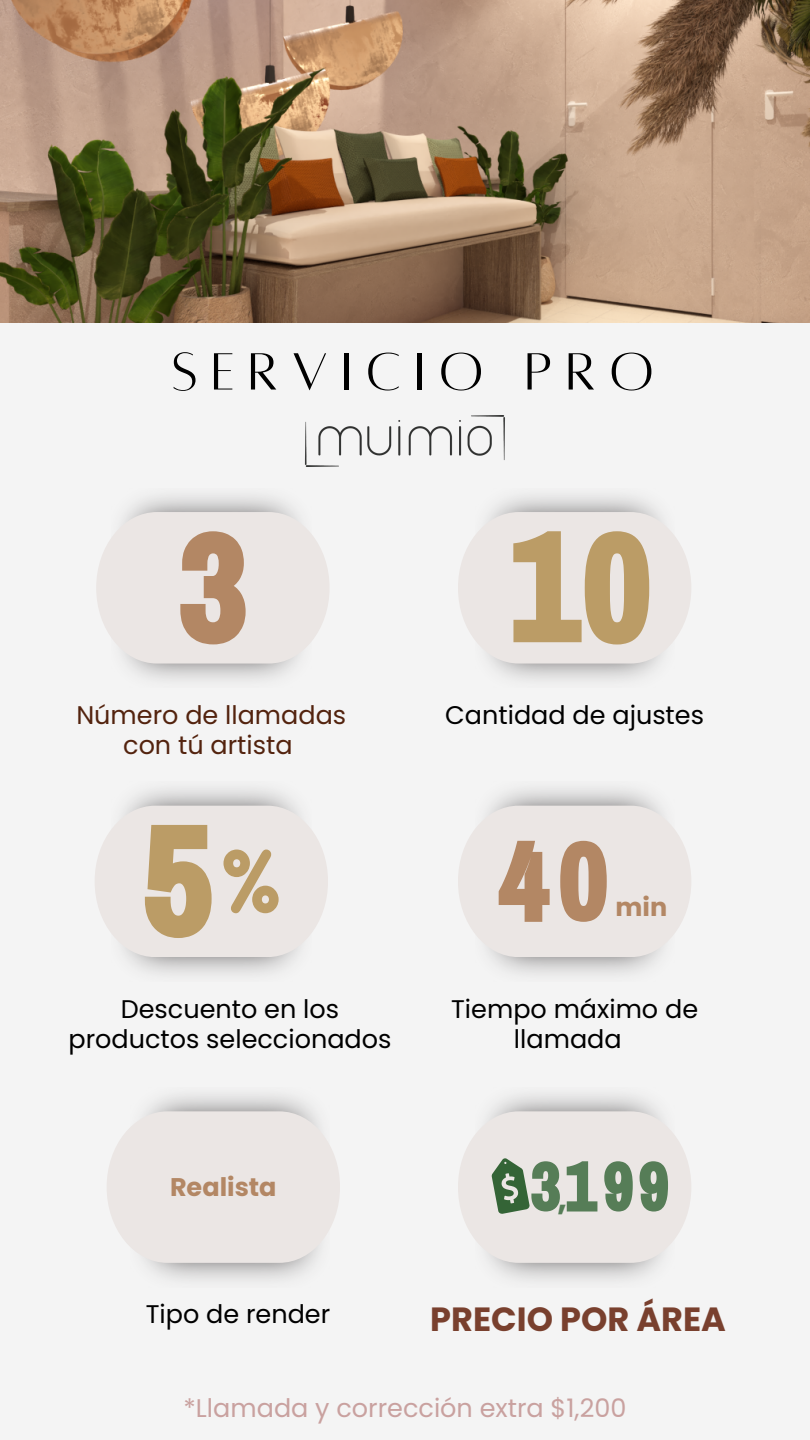
<style>
.page{position:relative;width:810px;height:1440px;background:#fff}
.page>*{position:absolute;margin:0;border:0;box-sizing:border-box;transform-origin:0 0}
.t1{font:57.7px "Alta regular";letter-spacing:.23em;color:#000}
.t2{font:700 33.5px "Poppins";color:#79402e}
.t3{font:700 33.5px "Poppins";color:#567d57}
.t4{font:25.5px/30px "Poppins";color:#000;text-align:center}
.t5{font:25.5px "Poppins";color:#c9a19f}
.t6{font:25.5px/30px "Poppins";color:#53230e;text-align:center}
.t7{font:700 25.5px "Poppins";color:#b38764}
</style>
<div class="page">
<img style="left:0;top:0;width:810px;height:322px">
<div style="left:0;top:323px;width:810px;height:1117px;background:#f4f4f4"></div>
<svg style="left:107px;top:1111px;width:233px;height:152px"></svg>
<svg style="left:96px;top:512px;width:233px;height:151px"></svg>
<svg style="left:95px;top:806px;width:233px;height:151px"></svg>
<img style="left:305px;top:416px;width:200px;height:51px">
<svg style="left:458px;top:806px;width:233px;height:151px"></svg>
<svg style="left:458px;top:1111px;width:233px;height:152px"></svg>
<svg style="left:458px;top:512px;width:233px;height:151px"></svg>
<p class="t1" style="left:172px;top:343px;width:483px">SERVICIO PRO</p>
<p class="t6" style="left:76px;top:700px;width:271px">Número de llamadas con tú artista</p>
<p class="t4" style="left:445px;top:700px;width:260px">Cantidad de ajustes</p>
<p class="t7" style="left:615px;top:889px;width:53px">min</p>
<p class="t4" style="left:68px;top:994px;width:325px">Descuento en los productos seleccionados</p>
<p class="t4" style="left:451px;top:994px;width:248px">Tiempo máximo de llamada</p>
<p class="t7" style="left:170px;top:1169px;width:108px">Realista</p>
<p class="t4" style="left:146px;top:1300px;width:186px">Tipo de render</p>
<p class="t3" style="left:557px;top:1175px;width:11px">,</p>
<p class="t2" style="left:430px;top:1296px;width:297px">PRECIO POR ÁREA</p>
<p class="t5" style="left:184px;top:1390px;width:444px">*Llamada y corrección extra $1,200</p>
</div>
